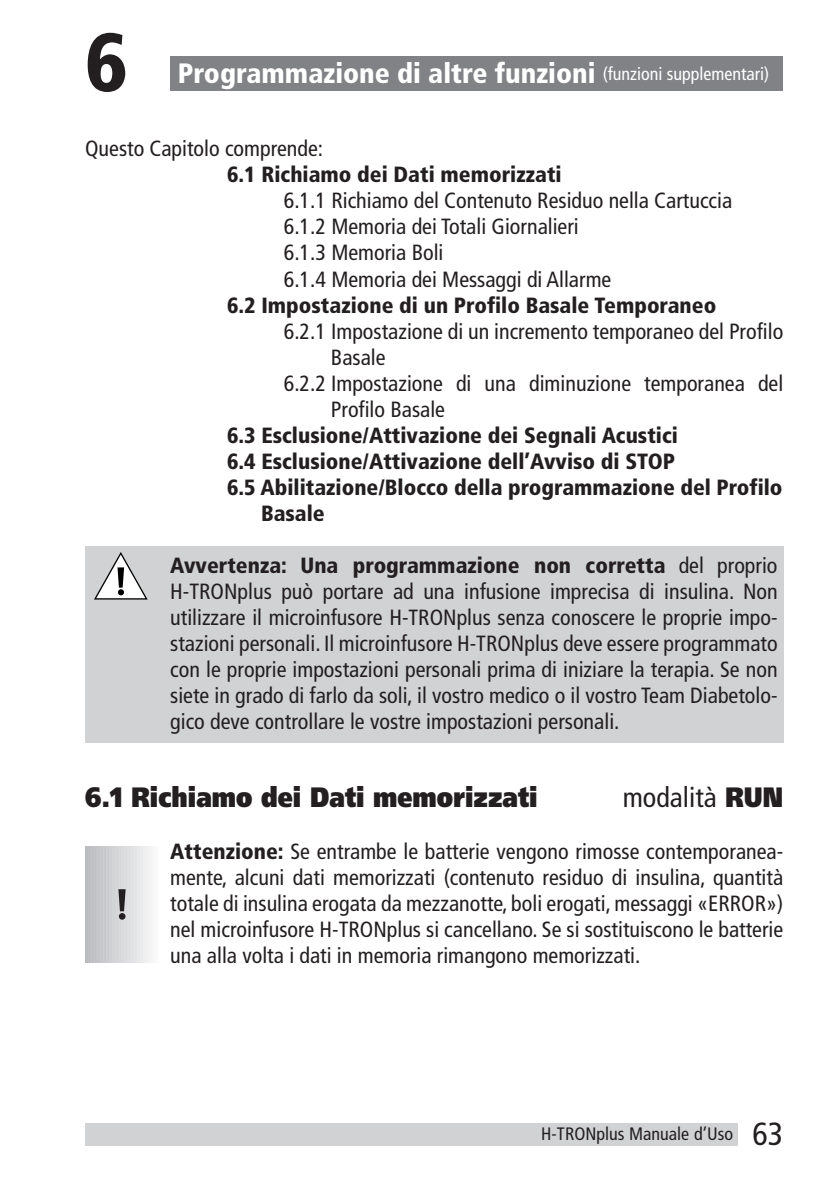
<style>
.page{position:relative;width:840px;height:1191px;background:#fff}
.page>*{position:absolute;margin:0;border:0;box-sizing:border-box;transform-origin:0 0}
.t1{font:900 condensed 82px "Frutiger";color:#231f20}
.t2{font:condensed 32px "Frutiger";color:#231f20}
.t3{font:900 condensed 28px "Frutiger";color:#fff}
.t4{font:900 28px "Frutiger";color:#231f20;scale:.85 1}
.t5{font:condensed 28px "Frutiger";color:#231f20}
.t6{font:condensed 22px/26px "Frutiger";color:#231f20;text-align:justify}
.t7{font:900 condensed 22px "Frutiger";color:#231f20}
.t8{font:condensed 18px "Frutiger";color:#231f20}
.s1{font-weight:400;font-size:18px}
.s2{font-weight:900}
.s3{font-weight:900;font-stretch:normal}
</style>
<div class="page">
<div style="left:85px;top:546px;width:697px;height:197px;background:#d1d2d4"></div>
<svg style="left:94px;top:552px;width:54px;height:48px"></svg>
<div style="left:85px;top:1123px;width:652px;height:22px;background:#d1d2d4"></div>
<div style="left:170px;top:57px;width:612px;height:34px;background:#808285"></div>
<hr style="left:157px;top:846px;width:1px;height:116px;background:#fbfbfb">
<hr style="left:156px;top:846px;width:1px;height:116px;background:#fafafa">
<hr style="left:155px;top:846px;width:1px;height:116px;background:#f8f8f9">
<hr style="left:154px;top:846px;width:1px;height:116px;background:#f7f7f8">
<hr style="left:153px;top:846px;width:1px;height:116px;background:#f6f6f7">
<hr style="left:152px;top:846px;width:1px;height:116px;background:#f4f5f5">
<hr style="left:151px;top:846px;width:1px;height:116px;background:#f3f4f4">
<hr style="left:150px;top:846px;width:1px;height:116px;background:#f2f3f4">
<hr style="left:149px;top:846px;width:1px;height:116px;background:#f0f1f2">
<hr style="left:148px;top:846px;width:1px;height:116px;background:#f0f0f1">
<hr style="left:147px;top:846px;width:1px;height:116px;background:#efeff0">
<hr style="left:146px;top:846px;width:1px;height:116px;background:#ededee">
<hr style="left:145px;top:846px;width:1px;height:116px;background:#ececee">
<hr style="left:144px;top:846px;width:1px;height:116px;background:#ebebed">
<hr style="left:143px;top:846px;width:1px;height:116px;background:#e9eaeb">
<hr style="left:142px;top:846px;width:1px;height:116px;background:#e8e9ea">
<hr style="left:141px;top:846px;width:1px;height:116px;background:#e7e8e9">
<hr style="left:140px;top:846px;width:1px;height:116px;background:#e5e6e8">
<hr style="left:139px;top:846px;width:1px;height:116px;background:#e4e5e7">
<hr style="left:138px;top:846px;width:1px;height:116px;background:#e3e4e6">
<hr style="left:137px;top:846px;width:1px;height:116px;background:#e2e3e5">
<hr style="left:136px;top:846px;width:1px;height:116px;background:#e1e2e4">
<hr style="left:135px;top:846px;width:1px;height:116px;background:#e0e1e3">
<hr style="left:134px;top:846px;width:1px;height:116px;background:#dfe0e2">
<hr style="left:133px;top:846px;width:1px;height:116px;background:#dddee0">
<hr style="left:132px;top:846px;width:1px;height:116px;background:#dcdddf">
<hr style="left:131px;top:846px;width:1px;height:116px;background:#dcdddf">
<hr style="left:130px;top:846px;width:1px;height:116px;background:#dadbdd">
<hr style="left:129px;top:846px;width:1px;height:116px;background:#d9dadc">
<hr style="left:128px;top:846px;width:1px;height:116px;background:#d8d9db">
<hr style="left:127px;top:846px;width:1px;height:116px;background:#d7d8da">
<hr style="left:126px;top:846px;width:1px;height:116px;background:#d6d7d9">
<hr style="left:125px;top:846px;width:1px;height:116px;background:#d5d6d8">
<hr style="left:124px;top:846px;width:1px;height:116px;background:#d4d5d7">
<hr style="left:123px;top:846px;width:1px;height:116px;background:#d3d4d6">
<hr style="left:122px;top:846px;width:1px;height:116px;background:#d2d3d5">
<hr style="left:121px;top:846px;width:1px;height:116px;background:#d0d1d3">
<hr style="left:120px;top:846px;width:1px;height:116px;background:#cfd0d2">
<hr style="left:119px;top:846px;width:1px;height:116px;background:#cfd0d2">
<hr style="left:118px;top:846px;width:1px;height:116px;background:#cdced0">
<hr style="left:117px;top:846px;width:1px;height:116px;background:#cccdcf">
<hr style="left:116px;top:846px;width:1px;height:116px;background:#cbccce">
<hr style="left:115px;top:846px;width:1px;height:116px;background:#cacbcd">
<hr style="left:114px;top:846px;width:1px;height:116px;background:#c9cacc">
<hr style="left:113px;top:846px;width:1px;height:116px;background:#c8c9cb">
<hr style="left:112px;top:846px;width:1px;height:116px;background:#c7c8ca">
<hr style="left:111px;top:846px;width:1px;height:116px;background:#c6c7c9">
<hr style="left:110px;top:846px;width:1px;height:116px;background:#c5c6c8">
<hr style="left:109px;top:846px;width:1px;height:116px;background:#c3c4c7">
<hr style="left:108px;top:846px;width:1px;height:116px;background:#c2c3c6">
<hr style="left:107px;top:846px;width:1px;height:116px;background:#c2c3c5">
<hr style="left:106px;top:846px;width:1px;height:116px;background:#c0c1c4">
<hr style="left:105px;top:846px;width:1px;height:116px;background:#bfc0c3">
<hr style="left:104px;top:846px;width:1px;height:116px;background:#bebfc2">
<hr style="left:103px;top:846px;width:1px;height:116px;background:#bdbec1">
<hr style="left:102px;top:846px;width:1px;height:116px;background:#bcbdc0">
<hr style="left:101px;top:846px;width:1px;height:116px;background:#bbbcbf">
<hr style="left:100px;top:846px;width:1px;height:116px;background:#babbbe">
<hr style="left:99px;top:846px;width:1px;height:116px;background:#b9babd">
<hr style="left:98px;top:846px;width:1px;height:116px;background:#b8b9bc">
<hr style="left:97px;top:846px;width:1px;height:116px;background:#b7b8bb">
<hr style="left:96px;top:846px;width:1px;height:116px;background:#b5b6ba">
<hr style="left:95px;top:846px;width:1px;height:116px;background:#b5b6b9">
<hr style="left:94px;top:846px;width:1px;height:116px;background:#b4b5b8">
<hr style="left:93px;top:846px;width:1px;height:116px;background:#b2b3b7">
<hr style="left:92px;top:846px;width:1px;height:116px;background:#b1b2b6">
<hr style="left:91px;top:846px;width:1px;height:116px;background:#b1b2b5">
<hr style="left:90px;top:846px;width:1px;height:116px;background:#afb0b4">
<hr style="left:89px;top:846px;width:1px;height:116px;background:#aeafb3">
<hr style="left:88px;top:846px;width:1px;height:116px;background:#adaeb2">
<hr style="left:87px;top:846px;width:1px;height:116px;background:#acadb1">
<hr style="left:86px;top:846px;width:1px;height:116px;background:#abacb0">
<hr style="left:85px;top:846px;width:1px;height:116px;background:#a9aaae">
<svg style="left:118px;top:889px;width:8px;height:30px"></svg>
<h1 class="t1" style="left:85px;top:29px;width:44px">6</h1>
<p class="t3" style="left:178px;top:62px;width:592px">Programmazione di altre funzioni <span class="s1">(funzioni supplementari)</span></p>
<p class="t6" style="left:85px;top:138px;width:239px">Questo Capitolo comprende:</p>
<p class="t7" style="left:227px;top:166px;width:336px">6.1 Richiamo dei Dati memorizzati</p>
<p class="t6" style="left:283px;top:190px;width:449px;text-align:left">6.1.1 Richiamo del Contenuto Residuo nella Cartuccia 6.1.2 Memoria dei Totali Giornalieri<br>6.1.3 Memoria Boli<br>6.1.4 Memoria dei Messaggi di Allarme</p>
<p class="t7" style="left:227px;top:296px;width:490px">6.2 Impostazione di un Profilo Basale Temporaneo</p>
<p class="t6" style="left:283px;top:320px;width:500px">6.2.1 Impostazione di un incremento temporaneo del Profilo</p>
<p class="t6" style="left:331px;top:346px;width:56px">Basale</p>
<p class="t6" style="left:283px;top:372px;width:500px">6.2.2 Impostazione di una diminuzione temporanea del</p>
<p class="t6" style="left:331px;top:398px;width:116px">Profilo Basale</p>
<p class="t7" style="left:227px;top:426px;width:452px">6.3 Esclusione/Attivazione dei Segnali Acustici</p>
<p class="t7" style="left:227px;top:452px;width:449px">6.4 Esclusione/Attivazione dell’Avviso di STOP</p>
<p class="t7" style="left:227px;top:478px;width:556px">6.5 Abilitazione/Blocco della programmazione del Profilo</p>
<p class="t7" style="left:261px;top:504px;width:65px">Basale</p>
<p class="t6" style="left:170px;top:554px;width:608px"><span class="s2">Avvertenza: Una programmazione non corretta</span> del proprio H-TRONplus può portare ad una infusione imprecisa di insulina. Non utilizzare il microinfusore H-TRONplus senza conoscere le proprie impo&shy;stazioni personali. Il microinfusore H-TRONplus deve essere programmato con le proprie impostazioni personali prima di iniziare la terapia. Se non siete in grado di farlo da soli, il vostro medico o il vostro Team Diabetolo&shy;gico deve controllare le vostre impostazioni personali.</p>
<p class="t4" style="left:85px;top:785px;width:533px">6.1 Richiamo dei Dati memorizzati</p>
<p class="t5" style="left:622px;top:785px;width:162px">modalità <span class="s3">RUN</span></p>
<p class="t6" style="left:170px;top:840px;width:614px"><span class="s2">Attenzione:</span> Se entrambe le batterie vengono rimosse contemporanea&shy;mente, alcuni dati memorizzati (contenuto residuo di insulina, quantità totale di insulina erogata da mezzanotte, boli erogati, messaggi «ERROR») nel microinfusore H-TRONplus si cancellano. Se si sostituiscono le batterie una alla volta i dati in memoria rimangono memorizzati.</p>
<p class="t8" style="left:541px;top:1127px;width:193px">H-TRONplus Manuale d’Uso</p>
<h2 class="t2" style="left:752px;top:1120px;width:32px">63</h2>
</div>
